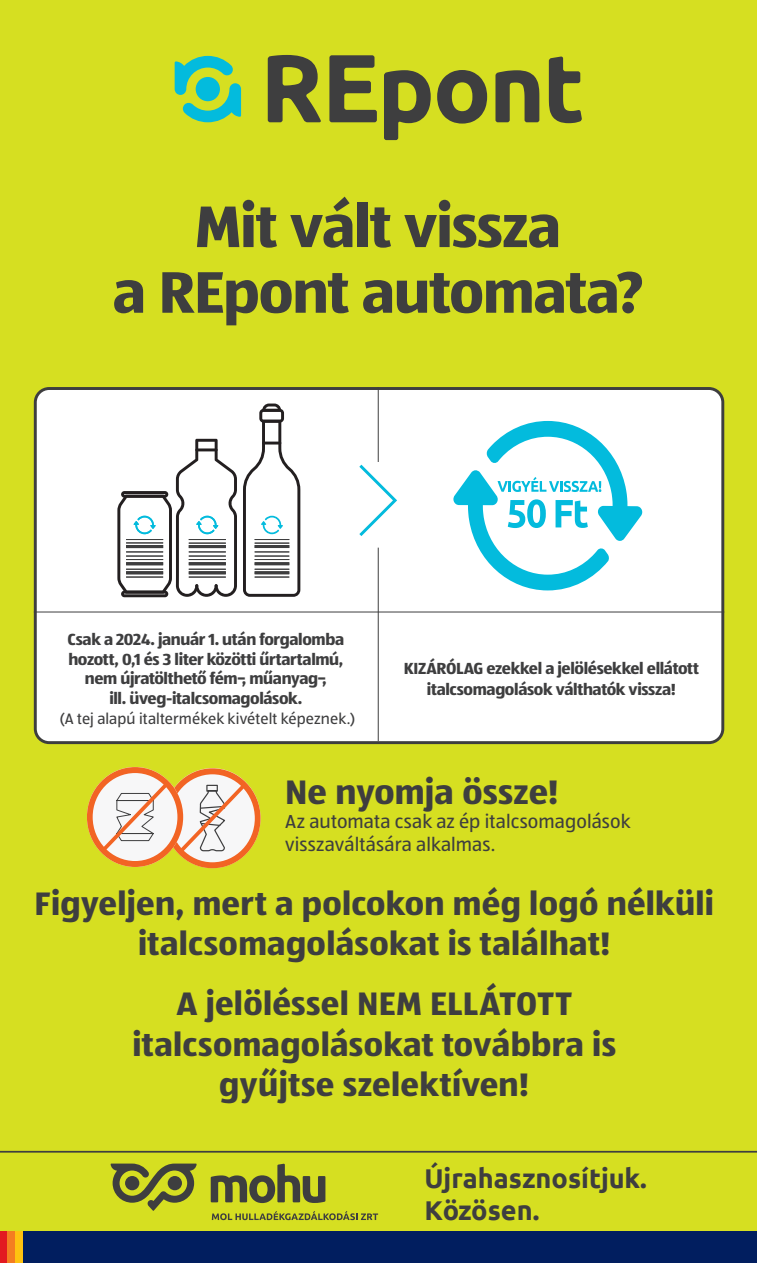
<style>
.page{position:relative;width:757px;height:1263px;background:#fff}
.page>*{position:absolute;margin:0;border:0;box-sizing:border-box;transform-origin:0 0}
.t1{font:700 60.75px/65.7px "ALDISUEDOT";letter-spacing:-.015em;color:#3e3e3f;text-align:center}
.t2{font:700 35.25px "ALDISUEDOT";letter-spacing:.005em;color:#3e3e3f}
.t3{font:700 33.75px/40.5px "ALDISUEDOT";letter-spacing:.01em;color:#3e3e3f;text-align:center}
.t4{font:700 27.15px/32.5px "Ubuntu";color:#3e3e3f}
.t5{font:19.5px/23.4px "ALDISUEDOT";letter-spacing:.005em;color:#3e3e3f}
.t6{font:700 16.65px/19.6px "ALDISUEDOT";letter-spacing:-.02em;color:#3e3e3f;text-align:center}
.t7{font:15.6px "ALDISUEDOT";letter-spacing:.005em;color:#3e3e3f}
</style>
<div class="page">
<div style="left:0;top:0;width:757px;height:1231px;background:#d6df21"></div>
<svg style="left:175px;top:56px;width:66px;height:66px"></svg>
<svg style="left:268px;top:55px;width:53px;height:67px"></svg>
<svg style="left:329px;top:55px;width:48px;height:67px"></svg>
<svg style="left:384px;top:70px;width:47px;height:70px"></svg>
<svg style="left:437px;top:70px;width:50px;height:54px"></svg>
<svg style="left:495px;top:70px;width:44px;height:52px"></svg>
<svg style="left:549px;top:56px;width:33px;height:67px"></svg>
<hr style="left:0;top:1151px;width:757px;height:1px;background:#3e3e3f">
<svg style="left:111px;top:1163px;width:86px;height:48px"></svg>
<svg style="left:211px;top:1163px;width:114px;height:40px"></svg>
<svg style="left:212px;top:1211px;width:166px;height:9px"></svg>
<div style="left:35px;top:388px;width:688px;height:355px;background:#fff;border-radius:14px"></div>
<div style="left:34px;top:387px;width:690px;height:357px;border:3px solid #3e3e3f;border-radius:14px"></div>
<svg style="left:453px;top:421px;width:189px;height:169px"></svg>
<hr style="left:378px;top:387px;width:1px;height:75px;background:#3e3e3f">
<svg style="left:117px;top:439px;width:120px;height:158px"></svg>
<hr style="left:34px;top:611px;width:690px;height:1px;background:#3e3e3f">
<svg style="left:359px;top:461px;width:38px;height:75px"></svg>
<hr style="left:378px;top:548px;width:1px;height:193px;background:#3e3e3f">
<svg style="left:243px;top:403px;width:57px;height:194px"></svg>
<svg style="left:87px;top:767px;width:174px;height:101px"></svg>
<div style="left:22px;top:1231px;width:735px;height:32px;background:#011e5f"></div>
<div style="left:0;top:1231px;width:7px;height:32px;background:#e21a21"></div>
<div style="left:7px;top:1231px;width:8px;height:32px;background:#f47d21"></div>
<div style="left:15px;top:1231px;width:7px;height:32px;background:#fec210"></div>
<p class="t1" style="left:113px;top:192px;width:532px">Mit vált vissza<br>a REpont automata?</p>
<p class="t6" style="left:67px;top:629px;width:278px">Csak a 2024. január 1. után forgalomba hozott, 0,1 és 3 liter közötti űrtartalmú, nem újratölthető fém-, műanyag-,<br>ill. üveg-italcsomagolások.</p>
<p class="t7" style="left:60px;top:708px;width:297px">(A tej alapú italtermékek kivételt képeznek.)</p>
<p class="t6" style="left:404px;top:657px;width:297px;line-height:21.6px">KIZÁRÓLAG ezekkel a jelölésekkel ellátott italcsomagolások válthatók vissza!</p>
<p class="t2" style="left:285px;top:768px;width:275px">Ne nyomja össze!</p>
<p class="t5" style="left:285px;top:809px;width:347px">Az automata csak az ép italcsomagolások visszaváltására alkalmas.</p>
<p class="t3" style="left:35px;top:882px;width:681px">Figyeljen, mert a polcokon még logó nélküli italcsomagolásokat is találhat!</p>
<p class="t3" style="left:132px;top:982px;width:485px">A jelöléssel NEM ELLÁTOTT italcsomagolásokat továbbra is gyűjtse szelektíven!</p>
<p class="t4" style="left:424px;top:1161px;width:224px">Újrahasznosítjuk.<br>Közösen.</p>
</div>
